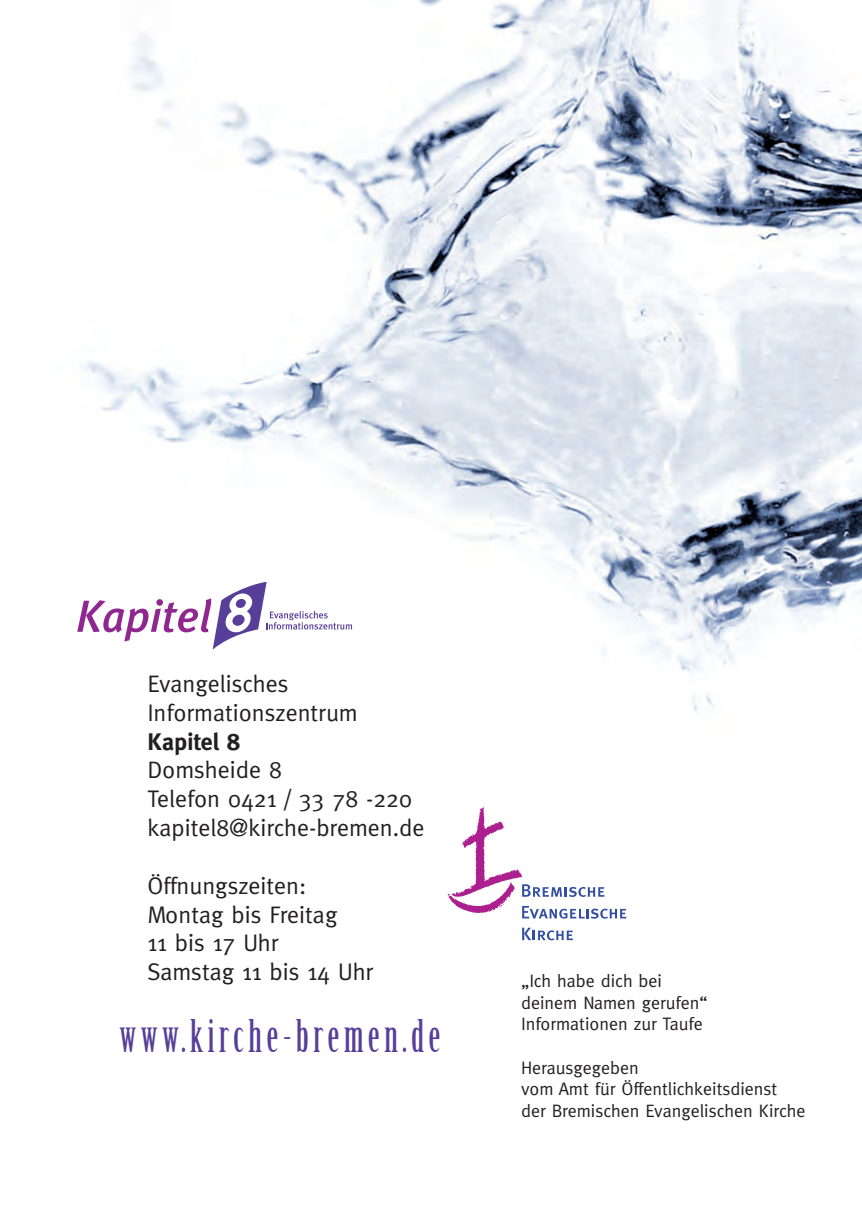
<style>
.page{position:relative;width:862px;height:1214px;background:#fff}
.page>*{position:absolute;margin:0;border:0;box-sizing:border-box;transform-origin:0 0}
.t1{font:44px "Birch";letter-spacing:.1em;color:#573e99}
.t2{font:24px/28.8px "Meta Plus";color:#231f20}
.t3{font:700 24px "Meta Plus";color:#231f20}
.t4{font:18px/21.6px "Meta Plus";color:#231f20}
</style>
<div class="page">
<img style="left:83px;top:0;width:779px;height:941px">
<svg style="left:77px;top:581px;width:275px;height:68px"></svg>
<svg style="left:448px;top:807px;width:178px;height:111px"></svg>
<svg style="left:522px;top:927px;width:51px;height:13px"></svg>
<p class="t2" style="left:147px;top:669px;width:212px">Evangelisches<br>Informationszentrum</p>
<p class="t3" style="left:147px;top:727px;width:94px">Kapitel 8</p>
<p class="t2" style="left:147px;top:755px;width:278px">Domsheide 8<br>Telefon 0421 / 33 78 -220 kapitel8@kirche-bremen.de</p>
<p class="t2" style="left:147px;top:870px;width:227px">Öffnungszeiten:<br>Montag bis Freitag<br>11 bis 17 Uhr<br>Samstag 11 bis 14 Uhr</p>
<h1 class="t1" style="left:119px;top:1012px;width:322px">www.kirche-bremen.de</h1>
<p class="t4" style="left:521px;top:969px;width:188px">„Ich habe dich bei deinem Namen gerufen“<br>Informationen zur Taufe</p>
<p class="t4" style="left:521px;top:1056px;width:286px">Herausgegeben<br>vom Amt für Öffentlichkeitsdienst der Bremischen Evangelischen Kirche</p>
</div>
